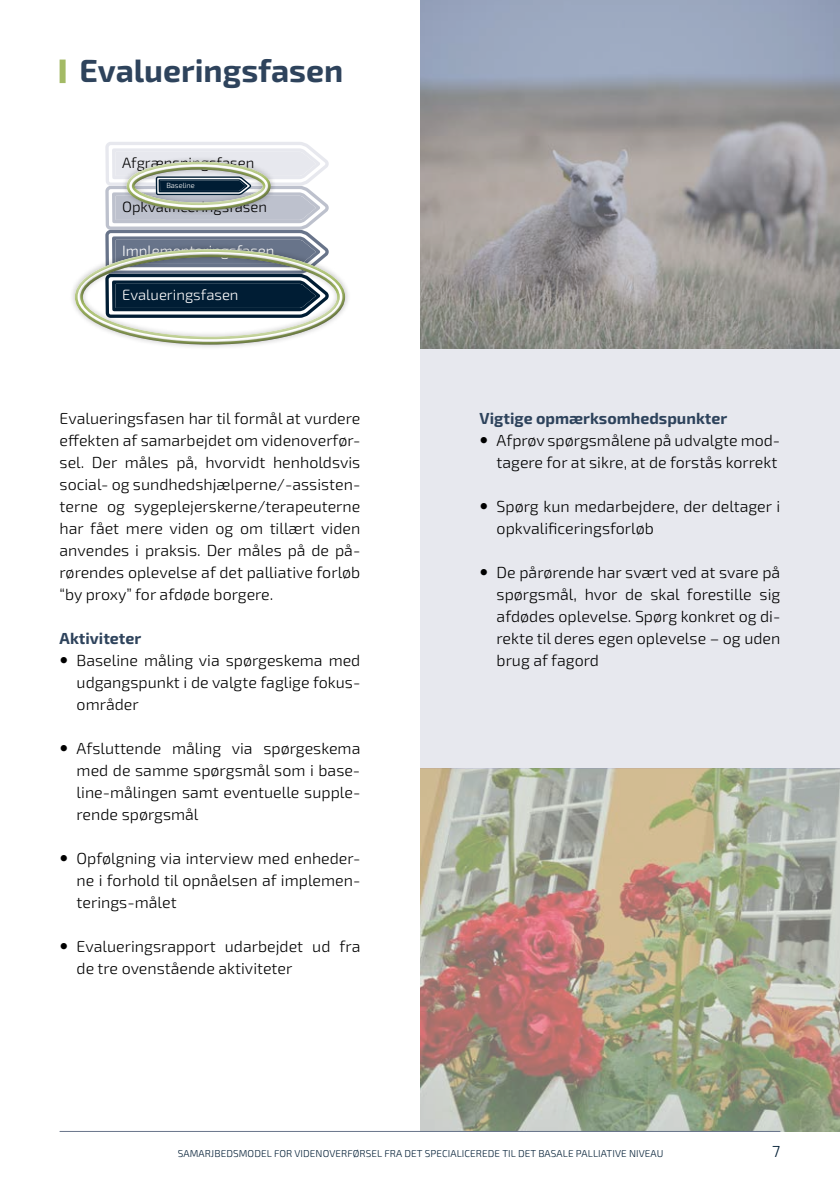
<style>
.page{position:relative;width:840px;height:1191px;background:#fff}
.page>*{position:absolute;margin:0;border:0;box-sizing:border-box;transform-origin:0 0}
.t1{font:700 32px "Exo 2.0";color:#2e435c}
.t2{font:300 16px/22px "Exo 2.0";color:#000;text-align:justify}
.t3{font:700 16px "Exo 2.0";color:#2e435c}
.t4{font:300 16px "Exo 2.0";color:#001d34}
.t5{font:300 15px "Exo 2.0";color:#000}
.t6{font:300 15px "Exo 2.0";color:#fff}
.t7{font:300 10px "Exo 2.0";letter-spacing:.01em;color:#001d34}
.t8{font:300 7.4px "Exo 2.0";color:#fff}
</style>
<div class="page">
<div style="left:420px;top:0;width:419px;height:1131px;background:#e7e8ee"></div>
<svg style="left:105px;top:142px;width:224px;height:101px"></svg>
<div style="left:60px;top:60px;width:6px;height:23px;background:#a3ba65"></div>
<div style="left:69px;top:243px;width:277px;height:98px;background:#fff;opacity:.75"></div>
<div style="left:74px;top:254px;width:277px;height:97px;background:#000;opacity:.49"></div>
<div style="left:120px;top:156px;width:153px;height:50px;background:#fff;opacity:.75"></div>
<div style="left:123px;top:166px;width:154px;height:50px;background:#000;opacity:.49"></div>
<img style="left:420px;top:768px;width:419px;height:363px">
<img style="left:420px;top:0;width:419px;height:349px">
<hr style="left:60px;top:1131px;width:720px;height:1px;background:#68748a">
<h1 class="t1" style="left:79px;top:52px;width:265px">Evalueringsfasen</h1>
<p class="t5" style="left:122px;top:154px;width:134px">Afgrænsningsfasen</p>
<p class="t5" style="left:122px;top:198px;width:146px">Opkvalificeringsfasen</p>
<p class="t6" style="left:122px;top:242px;width:154px">Implementeringsfasen</p>
<p class="t6" style="left:122px;top:286px;width:118px">Evalueringsfasen</p>
<p class="t8" style="left:166px;top:181px;width:30px">Baseline</p>
<p class="t2" style="left:60px;top:408px;width:302px">Evalueringsfasen har til formål at vurdere effekten af samarbejdet om videnoverfør&shy;sel. Der måles på, hvorvidt henholdsvis social- og sundhedshjælperne/-assisten&shy;terne og sygeplejerskerne/terapeuterne har fået mere viden og om tillært viden anvendes i praksis. Der måles på de på&shy;rørendes oplevelse af det palliative forløb “by proxy” for afdøde borgere.</p>
<p class="t3" style="left:60px;top:629px;width:83px">Aktiviteter</p>
<p class="t2" style="left:77px;top:650px;width:285px">Baseline måling via spørgeskema med udgangspunkt i de valgte faglige fokus&shy;områder</p>
<p class="t2" style="left:77px;top:738px;width:285px">Afsluttende måling via spørgeskema med de samme spørgsmål som i base&shy;line-målingen samt eventuelle supple&shy;rende spørgsmål</p>
<p class="t2" style="left:77px;top:848px;width:285px">Opfølgning via interview med enheder&shy;ne i forhold til opnåelsen af implemen&shy;terings-målet</p>
<p class="t2" style="left:77px;top:936px;width:285px">Evalueringsrapport udarbejdet ud fra de tre ovenstående aktiviteter</p>
<p class="t3" style="left:479px;top:409px;width:249px">Vigtige opmærksomhedspunkter</p>
<p class="t2" style="left:496px;top:430px;width:285px">Afprøv spørgsmålene på udvalgte mod&shy;tagere for at sikre, at de forstås korrekt</p>
<p class="t2" style="left:496px;top:496px;width:285px">Spørg kun medarbejdere, der deltager i opkvalificeringsforløb</p>
<p class="t2" style="left:496px;top:562px;width:285px">De pårørende har svært ved at svare på spørgsmål, hvor de skal forestille sig afdødes oplevelse. Spørg konkret og di&shy;rekte til deres egen oplevelse – og uden brug af fagord</p>
<p class="t7" style="left:178px;top:1147px;width:487px">SAMARJBEDSMODEL FOR VIDENOVERFØRSEL FRA DET SPECIALICEREDE TIL DET BASALE PALLIATIVE NIVEAU</p>
<p class="t4" style="left:771px;top:1142px;width:10px">7</p>
</div>
